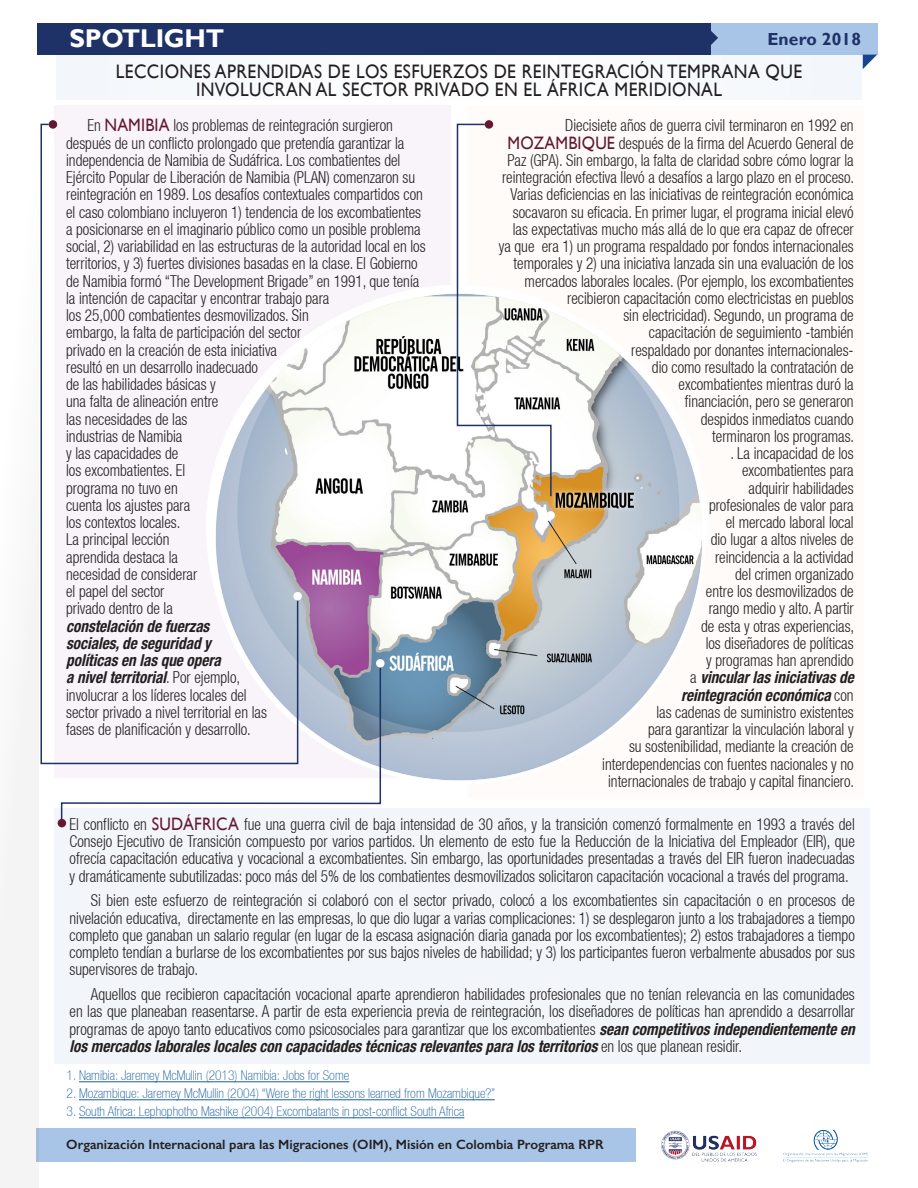
<style>
.page{position:relative;width:918px;height:1188px;background:#fff}
.page>*{position:absolute;margin:0;border:0;box-sizing:border-box;transform-origin:0 0}
.t1{font:700 25.65px "Gill Sans";letter-spacing:-.01em;color:#fff}
.t2{font:19.5px/18px "Gill Sans";letter-spacing:.025em;color:#231f20;text-align:center;scale:.9 1}
.t3{font:700 17.4px "Gill Sans";letter-spacing:.01em;color:#1f3267}
.t4{font:300 condensed 16.5px/17.2px "Helvetica Neue LT";color:#231f20;scale:.92 1}
.t5{font:100 condensed 13.5px "Helvetica Neue LT";color:#175d9e}
.t6{font:600 13.5px "Gill Sans";color:#231f20}
.s1{font-family:"Gill Sans";font-weight:400;font-stretch:normal;font-size:18px;color:#641931}
.s2{font-family:"Helvetica Neue LT Std";font-weight:700;font-style:italic}
</style>
<div class="page">
<div style="left:56px;top:55px;width:806px;height:44px;background:#f8fbfd"></div>
<div style="left:54px;top:106px;width:396px;height:672px;background:#f9f4f9"></div>
<div style="left:468px;top:106px;width:396px;height:691px;background:#fefaf5"></div>
<div style="left:54px;top:808px;width:816px;height:256px;background:#eff4fa"></div>
<div style="left:680px;top:23px;width:197px;height:32px;background:#a8c4e6"></div>
<div style="left:37px;top:23px;width:674px;height:32px;background:#1f3267"></div>
<svg style="left:711px;top:31px;width:7px;height:14px"></svg>
<svg style="left:863px;top:55px;width:14px;height:14px"></svg>
<div style="left:36px;top:1129px;width:600px;height:33px;background:#a8c4e6"></div>
<div style="left:0;top:62px;width:39px;height:1126px;background:#f8f8f8"></div>
<hr style="left:79px;top:1081px;width:270px;height:1px;background:#175d9e">
<hr style="left:79px;top:1099px;width:416px;height:1px;background:#175d9e">
<hr style="left:79px;top:1117px;width:385px;height:1px;background:#175d9e">
<img style="left:299px;top:271px;width:403px;height:510px">
<svg style="left:49px;top:120px;width:8px;height:9px"></svg>
<div style="left:546px;top:511px;width:9px;height:9px;background:#fff;border-radius:50%"></div>
<svg style="left:485px;top:120px;width:8px;height:9px"></svg>
<svg style="left:40px;top:123px;width:259px;height:642px"></svg>
<div style="left:293px;top:592px;width:9px;height:8px;background:#fff;border-radius:50%"></div>
<svg style="left:456px;top:123px;width:96px;height:375px"></svg>
<svg style="left:60px;top:659px;width:322px;height:162px"></svg>
<div style="left:376px;top:659px;width:9px;height:9px;background:#fff;border-radius:50%"></div>
<div style="left:58px;top:819px;width:8px;height:8px;background:#641931;border-radius:50%"></div>
<img style="left:661px;top:1129px;width:207px;height:34px">
<p class="t1" style="left:70px;top:23px;width:156px">SPOTLIGHT</p>
<p class="t3" style="left:767px;top:29px;width:95px">Enero 2018</p>
<p class="t2" style="left:116px;top:63px;width:764px">LECCIONES APRENDIDAS DE LOS ESFUERZOS DE REINTEGRACIÓN TEMPRANA QUE<br>INVOLUCRAN AL SECTOR PRIVADO EN EL ÁFRICA MERIDIONAL</p>
<p class="t4" style="left:66px;top:117px;width:392px;text-indent:21px">En <span class="s1">NAMIBIA</span> los problemas de reintegración surgieron después de un conflicto prolongado que pretendía garantizar la independencia de Namibia de Sudáfrica. Los combatientes del Ejército Popular de Liberación de Namibia (PLAN) comenzaron su reintegración en 1989. Los desafíos contextuales compartidos con el caso colombiano incluyeron 1) tendencia de los excombatientes a posicionarse en el imaginario público como un posible problema social, 2) variabilidad en las estructuras de la autoridad local en los territorios, y 3) fuertes divisiones basadas en la clase. El Gobierno de Namibia formó “The Development Brigade” en 1991, que tenía la intención de capacitar y encontrar trabajo para<br>los 25,000 combatientes desmovilizados. Sin<br>embargo, la falta de participación del sector<br>privado en la creación de esta iniciativa<br>resultó en un desarrollo inadecuado<br>de las habilidades básicas y<br>una falta de alineación entre<br>las necesidades de las<br>industrias de Namibia<br>y las capacidades de<br>los excombatientes. El<br>programa no tuvo en<br>cuenta los ajustes para<br>los contextos locales.<br>La principal lección<br>aprendida destaca la<br>necesidad de considerar<br>el papel del sector<br>privado dentro de la<br><span class="s2">constelacióndefuerzas<br>sociales,deseguridady<br>políticasenlasqueopera<br>anivelterritorial</span>. P o r e j e m p l o ,<br>involucrar a los líderes locales del<br>sector privado a nivel territorial en las<br>fases de planificación y desarrollo.</p>
<p class="t4" style="left:499px;top:117px;width:392px;text-align:right">Diecisiete años de guerra civil terminaron en 1992 en <span class="s1">MOZAMBIQUE</span> después de la firma del Acuerdo General de Paz (GPA). Sin embargo, la falta de claridad sobre cómo lograr la reintegración efectiva llevó a desafíos a largo plazo en el proceso.<br>Varias deficiencias en las iniciativas de reintegración económica socavaron su eficacia. En primer lugar, el programa inicial elevó las expectativas mucho más allá de lo que era capaz de ofrecer<br>ya que era 1) un programa respaldado por fondos internacionales temporales y 2) una iniciativa lanzada sin una evaluación de los mercados laborales locales. (Por ejemplo, los excombatientes recibieron capacitación como electricistas en pueblos<br>sin electricidad). Segundo, un programa de<br>capacitación de seguimiento -también<br>respaldado por donantes internacionales-<br>dio como resultado la contratación de<br>excombatientes mientras duró la<br>financiación, pero se generaron<br>despidos inmediatos cuando<br>terminaron los programas.<br>. La incapacidad de los<br>excombatientes para<br>adquirir habilidades<br>profesionales de valor para<br>el mercado laboral local<br>dio lugar a altos niveles de<br>reincidencia a la actividad<br>del crimen organizado<br>entre los desmovilizados de<br>rango medio y alto. A partir<br>de esta y otras experiencias,<br>los diseñadores de políticas<br>y programas han aprendido<br>a <span class="s2">vincularlasiniciativasde<br>reintegracióneconómica</span>c o n<br>las cadenas de suministro existentes<br>para garantizar la vinculación laboral y<br>su sostenibilidad, mediante la creación de<br>interdependencias con fuentes nacionales y no<br>internacionales de trabajo y capital financiero.</p>
<p class="t4" style="left:70px;top:815px;width:855px;text-align:justify">El conflicto en <span class="s1">SUDÁFRICA</span> fue una guerra civil de baja intensidad de 30 años, y la transición comenzó formalmente en 1993 a través del Consejo Ejecutivo de Transición compuesto por varios partidos. Un elemento de esto fue la Reducción de la Iniciativa del Empleador (EIR), que ofrecía capacitación educativa y vocacional a excombatientes. Sin embargo, las oportunidades presentadas a través del EIR fueron inadecuadas y dramáticamente subutilizadas: poco más del 5% de los combatientes desmovilizados solicitaron capacitación vocacional a través del programa.</p>
<p class="t4" style="left:70px;top:892px;width:855px;text-align:justify;text-indent:21px">Si bien este esfuerzo de reintegración si colaboró con el sector privado, colocó a los excombatientes sin capacitación o en procesos de nivelación educativa, directamente en las empresas, lo que dio lugar a varias complicaciones: 1) se desplegaron junto a los trabajadores a tiempo completo que ganaban un salario regular (en lugar de la escasa asignación diaria ganada por los excombatientes); 2) estos trabajadores a tiempo completo tendían a burlarse de los excombatientes por sus bajos niveles de habilidad; y 3) los participantes fueron verbalmente abusados por sus supervisores de trabajo.</p>
<p class="t4" style="left:70px;top:985px;width:860px;text-indent:21px">Aquellos que recibieron capacitación vocacional aparte aprendieron habilidades profesionales que no tenían relevancia en las comunidades en las que planeaban reasentarse. A partir de esta experiencia previa de reintegración, los diseñadores de políticas han aprendido a desarrollar programas de apoyo tanto educativos como psicosociales para garantizar que los excombatientes <span class="s2">seancompetitivosindependientementeen losmercadoslaboraleslocalesconcapacidadestécnicasrelevantesparalosterritorios</span>e n l o s q u e p l a n e a n r e s i d i r .</p>
<p class="t5" style="left:67px;top:1068px;width:284px">1. Namibia: Jaremey McMullin (2013) Namibia: Jobs for Some</p>
<p class="t5" style="left:67px;top:1086px;width:430px">2. Mozambique: Jaremey McMullin (2004) “Were the right lessons learned from Mozambique?”</p>
<p class="t5" style="left:67px;top:1104px;width:399px">3. South Africa: Lephophotho Mashike (2004) Excombatants in post-conflict South Africa</p>
<p class="t6" style="left:66px;top:1136px;width:539px">Organización Internacional para las Migraciones (OIM), Misión en Colombia Programa RPR</p>
</div>
